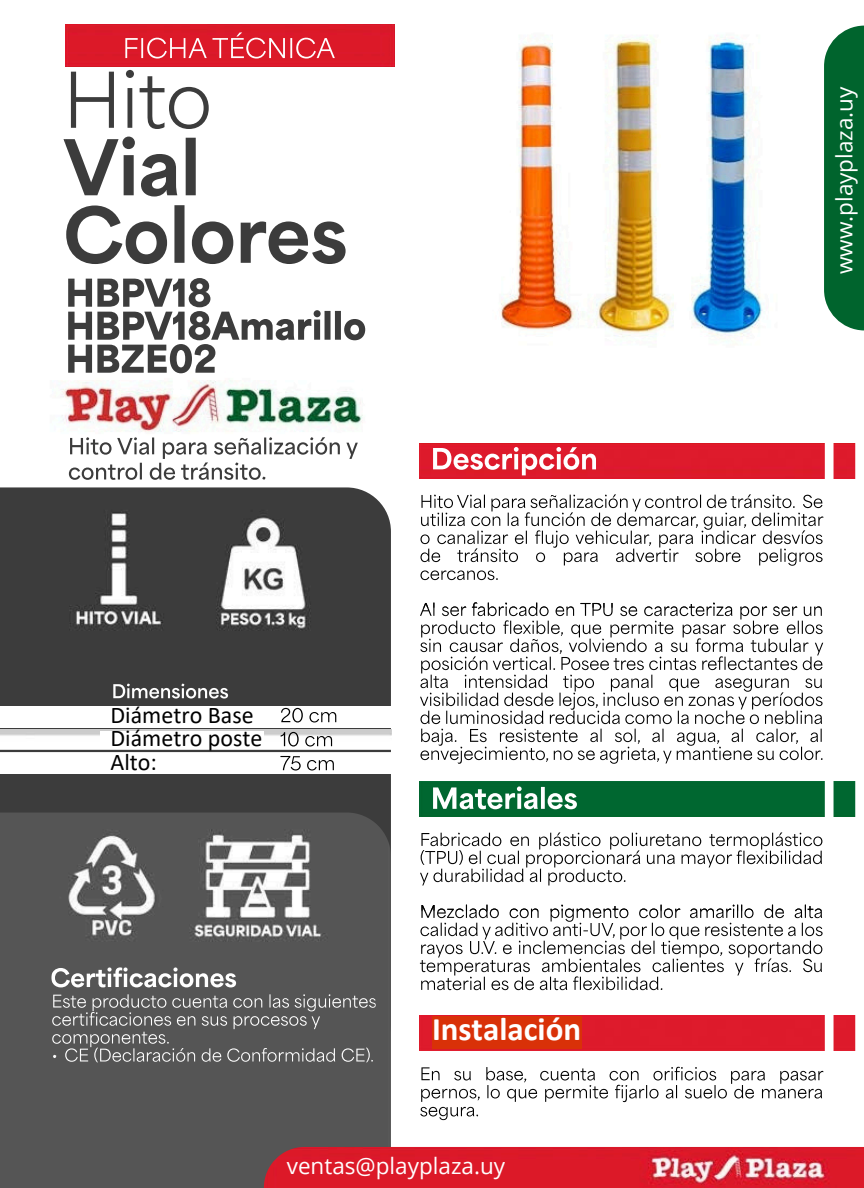
<style>
.page{position:relative;width:864px;height:1188px;background:#fff}
.page>*{position:absolute;margin:0;border:0;box-sizing:border-box;transform-origin:0 0}
.t1{font:700 33px "Calibri";color:#fff}
.t2{font:24px "Calibri";color:#000}
.t3{font:22.5px "Open Sans";color:#fff}
</style>
<div class="page">
<img style="left:0;top:24px;width:856px;height:1164px">
<img style="left:0;top:487px;width:391px;height:326px">
<img style="left:0;top:813px;width:391px;height:374px">
<img style="left:395px;top:24px;width:469px;height:308px">
<img style="left:0;top:706px;width:392px;height:67px">
<img style="left:113px;top:684px;width:188px;height:38px">
<div style="left:420px;top:781px;width:436px;height:35px;background:#006730"></div>
<img style="left:433px;top:786px;width:144px;height:23px">
<img style="left:421px;top:832px;width:400px;height:14px">
<img style="left:421px;top:905px;width:400px;height:13px">
<div style="left:420px;top:443px;width:436px;height:35px;background:#dd1a2b"></div>
<img style="left:433px;top:447px;width:163px;height:28px">
<img style="left:421px;top:494px;width:400px;height:14px">
<img style="left:420px;top:602px;width:376px;height:14px">
<img style="left:422px;top:747px;width:390px;height:13px">
<div style="left:420px;top:1016px;width:436px;height:34px;background:#dd1a2b"></div>
<img style="left:421px;top:1067px;width:402px;height:14px">
<img style="left:264px;top:1147px;width:600px;height:41px">
<img style="left:824px;top:26px;width:40px;height:304px">
<img style="left:70px;top:437px;width:270px;height:18px">
<img style="left:68px;top:278px;width:291px;height:62px">
<img style="left:64px;top:70px;width:282px;height:194px">
<div style="left:66px;top:24px;width:328px;height:42px;background:#dc1928"></div>
<img style="left:125px;top:32px;width:210px;height:27px">
<img style="left:51px;top:967px;width:185px;height:20px">
<img style="left:53px;top:994px;width:313px;height:14px">
<div style="left:101px;top:706px;width:163px;height:19px;background:#fff"></div>
<div style="left:101px;top:731px;width:163px;height:18px;background:#fff"></div>
<div style="left:101px;top:754px;width:163px;height:17px;background:#fff"></div>
<div style="left:432px;top:1016px;width:149px;height:33px;background:#d93108"></div>
<p class="t2" style="left:111px;top:705px;width:145px">Diámetro Base</p>
<p class="t2" style="left:111px;top:728px;width:153px">Diámetro poste</p>
<p class="t2" style="left:111px;top:752px;width:48px">Alto:</p>
<p class="t1" style="left:432px;top:1015px;width:151px">Instalación</p>
<p class="t3" style="left:287px;top:1150px;width:220px">ventas@playplaza.uy</p>
<p class="t3" style="left:828px;top:274px;width:189px;rotate:-90deg">www.playplaza.uy</p>
</div>
